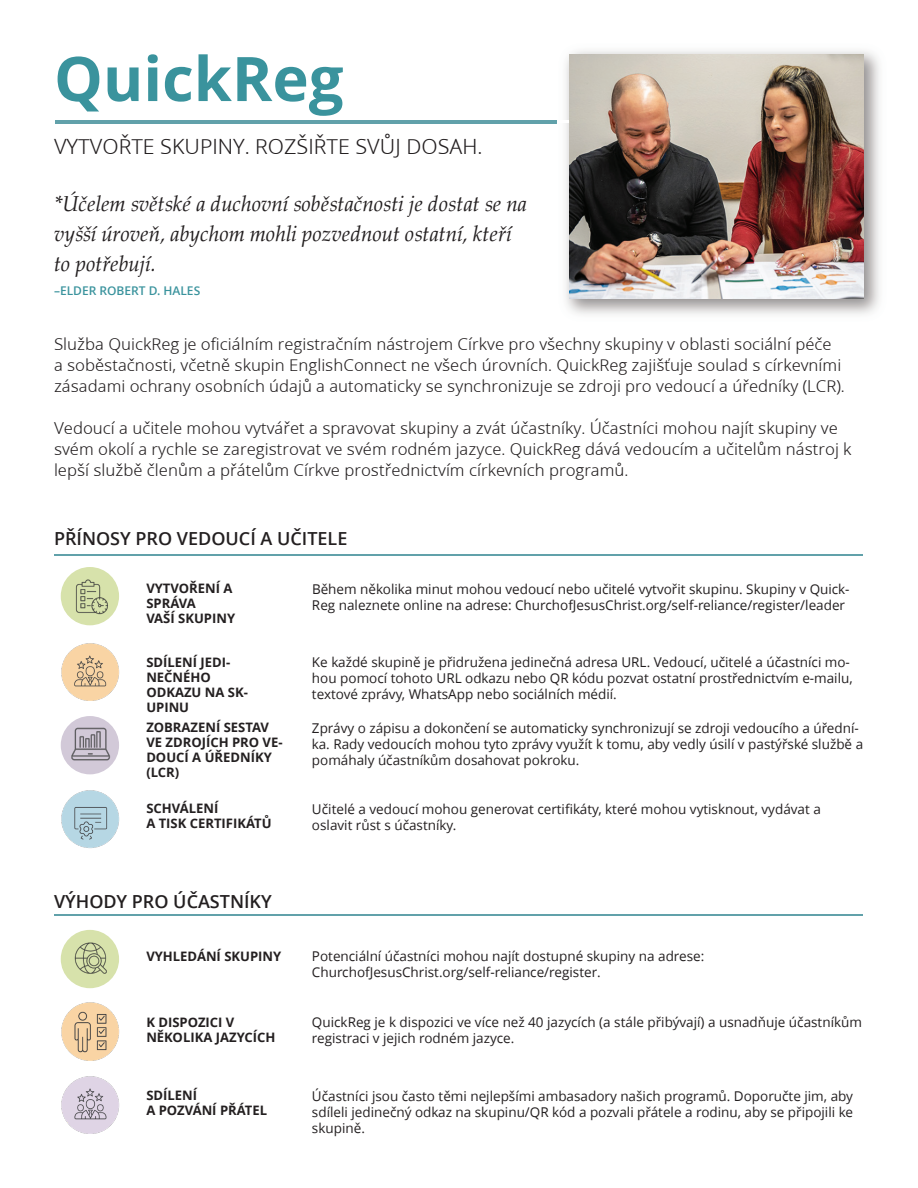
<style>
.page{position:relative;width:918px;height:1188px;background:#fff}
.page>*{position:absolute;margin:0;border:0;box-sizing:border-box;transform-origin:0 0}
.t1{font:700 61.5px "Zoramlds Lat";color:#3a939d}
.t2{font:italic 21px/30px "Pahoranlds Lat";color:#231f20}
.t3{font:21px "Zoramlds Lat";color:#231f20}
.t4{font:600 18px "Zoramlds Lat";color:#231f20}
.t5{font:16.5px/21px "Zoramlds Lat";color:#231f20}
.t6{font:13.5px/16.2px "Zoramlds Lat";color:#231f20}
.t7{font:700 13.05px/15px "Zoramlds Lat";color:#231f20}
.t8{font:600 12px "Zoramlds Lat";color:#3a939d}
</style>
<div class="page">
<img style="left:61px;top:569px;width:58px;height:57px">
<img style="left:61px;top:643px;width:58px;height:58px">
<img style="left:61px;top:790px;width:58px;height:58px">
<img style="left:61px;top:930px;width:58px;height:57px">
<img style="left:61px;top:1002px;width:58px;height:59px">
<img style="left:61px;top:1076px;width:58px;height:58px">
<img style="left:61px;top:716px;width:58px;height:58px">
<hr style="left:56px;top:120px;width:501px;height:3px;background:#61a1aa">
<hr style="left:54px;top:554px;width:809px;height:1px;background:#61a1aa">
<hr style="left:54px;top:915px;width:809px;height:1px;background:#61a1aa">
<img style="left:566px;top:51px;width:313px;height:263px">
<img style="left:570px;top:54px;width:294px;height:244px">
<p class="t1" style="left:54px;top:32px;width:291px">QuickReg</p>
<p class="t3" style="left:54px;top:131px;width:430px">VYTVOŘTE SKUPINY. ROZŠIŘTE SVŮJ DOSAH.</p>
<p class="t2" style="left:54px;top:189px;width:475px">*Účelem světské a duchovní soběstačnosti je dostat se na vyšší úroveň, abychom mohli pozvednout ostatní, kteří to potřebují.</p>
<p class="t8" style="left:54px;top:282px;width:148px">–ELDER ROBERT D. HALES</p>
<p class="t5" style="left:54px;top:334px;width:792px">Služba QuickReg je oficiálním registračním nástrojem Církve pro všechny skupiny v oblasti sociální péče<br>a soběstačnosti, včetně skupin EnglishConnect ne všech úrovních. QuickReg zajišťuje soulad s církevními zásadami ochrany osobních údajů a automaticky se synchronizuje se zdroji pro vedoucí a úředníky (LCR).</p>
<p class="t5" style="left:54px;top:418px;width:799px">Vedoucí a učitele mohou vytvářet a spravovat skupiny a zvát účastníky. Účastníci mohou najít skupiny ve svém okolí a rychle se zaregistrovat ve svém rodném jazyce. QuickReg dává vedoucím a učitelům nástroj k lepší službě členům a přátelům Církve prostřednictvím církevních programů.</p>
<p class="t4" style="left:54px;top:525px;width:295px">PŘÍNOSY PRO VEDOUCÍ A UČITELE</p>
<p class="t7" style="left:146px;top:581px;width:88px">VYTVOŘENÍ A<br>SPRÁVA</p>
<p class="t7" style="left:146px;top:611px;width:90px">VAŠÍ SKUPINY</p>
<p class="t7" style="left:146px;top:655px;width:85px">SDÍLENÍ JEDI-<br>NEČNÉHO</p>
<p class="t7" style="left:146px;top:685px;width:103px">ODKAZU NA SK-<br>UPINU</p>
<p class="t7" style="left:146px;top:720px;width:124px">ZOBRAZENÍ SESTAV</p>
<p class="t7" style="left:146px;top:735px;width:138px">VE ZDROJÍCH PRO VE-<br>DOUCÍ A ÚŘEDNÍKY</p>
<p class="t7" style="left:146px;top:765px;width:34px">(LCR)</p>
<p class="t7" style="left:146px;top:801px;width:74px">SCHVÁLENÍ</p>
<p class="t7" style="left:146px;top:816px;width:127px">A TISK CERTIFIKÁTŮ</p>
<p class="t4" style="left:54px;top:888px;width:219px">VÝHODY PRO ÚČASTNÍKY</p>
<p class="t7" style="left:146px;top:949px;width:137px">VYHLEDÁNÍ SKUPINY</p>
<p class="t7" style="left:146px;top:1015px;width:90px">K DISPOZICI V</p>
<p class="t7" style="left:146px;top:1030px;width:131px">NĚKOLIKA JAZYCÍCH</p>
<p class="t7" style="left:146px;top:1088px;width:52px">SDÍLENÍ</p>
<p class="t7" style="left:146px;top:1103px;width:122px">A POZVÁNÍ PŘÁTEL</p>
<p class="t6" style="left:312px;top:581px;width:539px">Během několika minut mohou vedoucí nebo učitelé vytvořit skupinu. Skupiny v Quick-<br>Reg naleznete online na adrese: ChurchofJesusChrist.org/self-reliance/register/leader</p>
<p class="t6" style="left:312px;top:654px;width:542px">Ke každé skupině je přidružena jedinečná adresa URL. Vedoucí, učitelé a účastníci mo&shy;hou pomocí tohoto URL odkazu nebo QR kódu pozvat ostatní prostřednictvím e-mailu, textové zprávy, WhatsApp nebo sociálních médií.</p>
<p class="t6" style="left:312px;top:720px;width:553px">Zprávy o zápisu a dokončení se automaticky synchronizují se zdroji vedoucího a úřední&shy;ka. Rady vedoucích mohou tyto zprávy využít k tomu, aby vedly úsilí v pastýřské službě a pomáhaly účastníkům dosahovat pokroku.</p>
<p class="t6" style="left:312px;top:801px;width:510px">Učitelé a vedoucí mohou generovat certifikáty, které mohou vytisknout, vydávat a oslavit růst s účastníky.</p>
<p class="t6" style="left:312px;top:948px;width:394px">Potenciální účastníci mohou najít dostupné skupiny na adrese:</p>
<p class="t6" style="left:312px;top:965px;width:290px">ChurchofJesusChrist.org/self-reliance/register.</p>
<p class="t6" style="left:312px;top:1014px;width:552px">QuickReg je k dispozici ve více než 40 jazycích (a stále přibývají) a usnadňuje účastníkům registraci v jejich rodném jazyce.</p>
<p class="t6" style="left:312px;top:1088px;width:543px;text-align:justify">Účastníci jsou často těmi nejlepšími ambasadory našich programů. Doporučte jim, aby sdíleli jedinečný odkaz na skupinu/QR kód a pozvali přátele a rodinu, aby se připojili ke skupině.</p>
</div>
